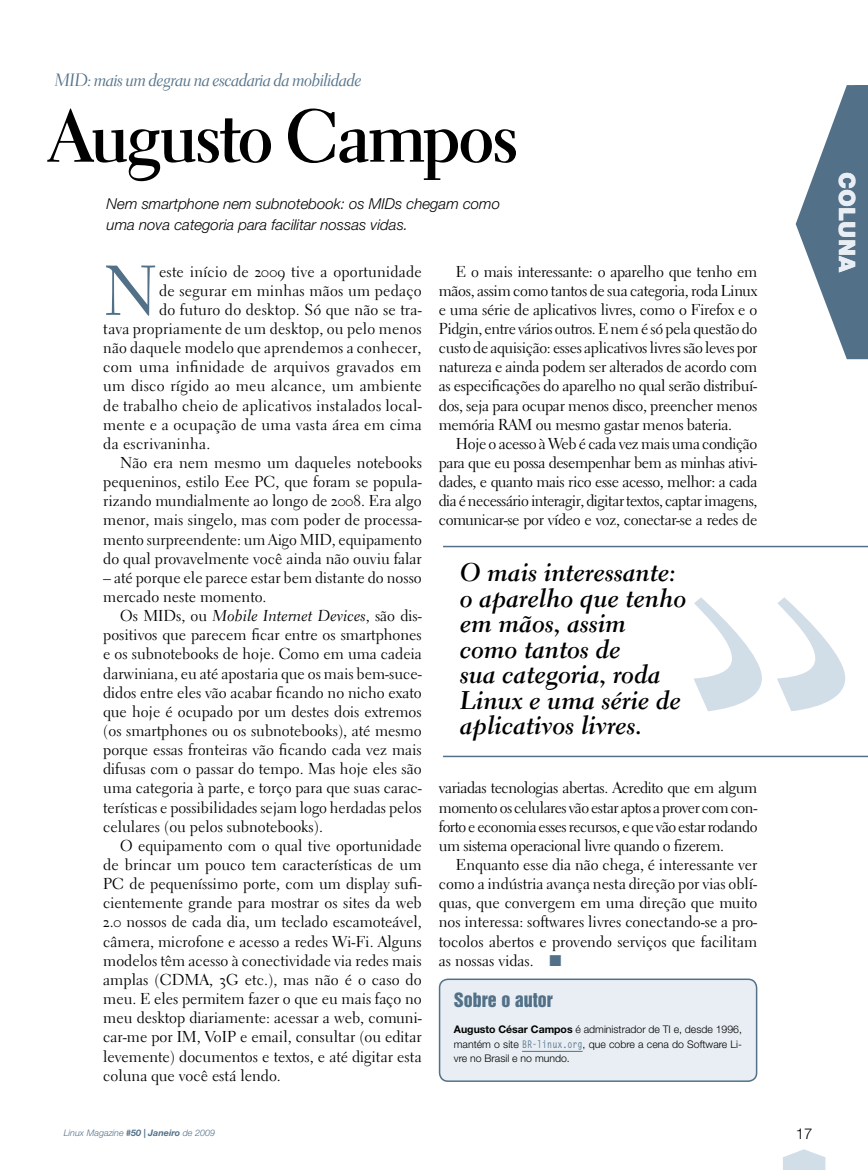
<style>
.page{position:relative;width:868px;height:1170px;background:#fff}
.page>*{position:absolute;margin:0;border:0;box-sizing:border-box;transform-origin:0 0}
.t1{font:75px "Electra LT Std Bold Display";letter-spacing:-.005em;color:#000}
.t2{font:70.2px "Electra LT Std";color:#527189}
.t3{font:25.5px/25.5px "Electra LT Std Bold Cursive";color:#000}
.t4{font:900 22.5px "Helvetica Neue LT Std";letter-spacing:.01em;color:#e8eef3}
.t5{font:18px "Electra LT Std Cursive Display";color:#527189}
.t6{font:18px "Helvetica Inserat";color:#527189}
.t7{font:15.75px/19.2px "Electra LT Std";color:#000;text-align:justify}
.t8{font:15.75px "Electra LT Std Cursive";color:#000}
.t9{font:15.75px "Electra LT Std";letter-spacing:.02em;color:#000}
.t10{font:italic 300 15px/21px "Helvetica Neue LT Std";color:#000}
.t11{font:300 15px "Helvetica Neue LT Std";color:#000}
.t12{font:300 10.5px/15px "Helvetica Neue LT Std";color:#000}
.t13{font:italic 300 9px "Helvetica Neue LT Std";color:#527189}
.s1{font-family:"Electra LT Std"}
.s2{color:#527189}
.s3{font-weight:700}
.s4{font-family:"Letter Gothic Std";font-weight:700;color:#527189}
</style>
<div class="page">
<svg style="left:783px;top:1149px;width:42px;height:20px"></svg>
<svg style="left:795px;top:85px;width:72px;height:274px"></svg>
<div style="left:438px;top:978px;width:320px;height:103px;background:#e8eef3"></div>
<hr style="left:443px;top:545px;width:424px;height:2px;background:#527189">
<hr style="left:443px;top:755px;width:424px;height:2px;background:#527189">
<svg style="left:694px;top:597px;width:151px;height:114px"></svg>
<p class="t5" style="left:55px;top:69px;width:307px">MID: mais um degrau na escadaria da mobilidade</p>
<h1 class="t1" style="left:51px;top:91px;width:468px">Augusto Campos</h1>
<p class="t10" style="left:107px;top:192px;width:395px">Nem smartphone nem subnotebook: os MIDs chegam como uma nova categoria para facilitar nossas vidas.</p>
<h2 class="t2" style="left:103px;top:248px;width:56px">N</h2>
<p class="t7" style="left:159px;top:261px;width:264px">este início de 2009 tive a oportunidade</p>
<p class="t7" style="left:439px;top:261px;width:320px;text-indent:17px">E o mais interessante: o aparelho que tenho em mãos, assim como tantos de sua categoria, roda Linux e uma série de aplicativos livres, como o Firefox e o Pidgin, entre vários outros. E nem é só pela questão do custo de aquisição: esses aplicativos livres são leves por natureza e ainda podem ser alterados de acordo com as especificações do aparelho no qual serão distribuí&shy;dos, seja para ocupar menos disco, preencher menos memória RAM ou mesmo gastar menos bateria.</p>
<p class="t7" style="left:439px;top:434px;width:320px;text-indent:17px">Hoje o acesso à Web é cada vez mais uma condição para que eu possa desempenhar bem as minhas ativi&shy;dades, e quanto mais rico esse acesso, melhor: a cada dia é necessário interagir, digitar textos, captar imagens, comunicar-se por vídeo e voz, conectar-se a redes de</p>
<p class="t7" style="left:159px;top:281px;width:264px">de segurar em minhas mãos um pedaço</p>
<p class="t7" style="left:159px;top:300px;width:264px">do futuro do desktop. Só que não se tra-</p>
<p class="t7" style="left:103px;top:319px;width:320px">tava propriamente de um desktop, ou pelo menos</p>
<p class="t7" style="left:103px;top:338px;width:320px">não daquele modelo que aprendemos a conhecer,</p>
<p class="t9" style="left:103px;top:357px;width:320px">com uma infinidade de arquivos gravados em</p>
<p class="t7" style="left:103px;top:376px;width:320px">um disco rígido ao meu alcance, um ambiente</p>
<p class="t7" style="left:103px;top:395px;width:320px">de trabalho cheio de aplicativos instalados local-</p>
<p class="t7" style="left:103px;top:414px;width:320px">mente e a ocupação de uma vasta área em cima</p>
<p class="t7" style="left:103px;top:434px;width:108px">da escrivaninha.</p>
<p class="t7" style="left:120px;top:453px;width:303px">Não era nem mesmo um daqueles notebooks</p>
<p class="t7" style="left:103px;top:472px;width:320px">pequeninos, estilo Eee PC, que foram se popula-</p>
<p class="t7" style="left:103px;top:491px;width:320px">rizando mundialmente ao longo de 2008. Era algo</p>
<p class="t7" style="left:103px;top:510px;width:320px">menor, mais singelo, mas com poder de processa-</p>
<p class="t7" style="left:103px;top:529px;width:320px">mento surpreendente: um Aigo MID, equipamento</p>
<p class="t7" style="left:103px;top:548px;width:320px">do qual provavelmente você ainda não ouviu falar</p>
<p class="t7" style="left:103px;top:568px;width:320px">– até porque ele parece estar bem distante do nosso mercado neste momento.</p>
<p class="t8" style="left:120px;top:606px;width:303px"><span class="s1">Os MIDs, ou</span> Mobile Internet Devices<span class="s1">, são dis-</span></p>
<p class="t7" style="left:103px;top:625px;width:320px">positivos que parecem ficar entre os smartphones e os subnotebooks de hoje. Como em uma cadeia darwiniana, eu até apostaria que os mais bem-suce&shy;didos entre eles vão acabar ficando no nicho exato que hoje é ocupado por um destes dois extremos (os smartphones ou os subnotebooks), até mesmo porque essas fronteiras vão ficando cada vez mais difusas com o passar do tempo. Mas hoje eles são uma categoria à parte, e torço para que suas carac&shy;terísticas e possibilidades sejam logo herdadas pelos celulares (ou pelos subnotebooks).</p>
<p class="t7" style="left:103px;top:835px;width:320px;text-indent:17px">O equipamento com o qual tive oportunidade de brincar um pouco tem características de um PC de pequeníssimo porte, com um display sufi&shy;cientemente grande para mostrar os sites da web 2.0 nossos de cada dia, um teclado escamoteável, câmera, microfone e acesso a redes Wi-Fi. Alguns modelos têm acesso à conectividade via redes mais amplas (CDMA, 3G etc.), mas não é o caso do meu. E eles permitem fazer o que eu mais faço no meu desktop diariamente: acessar a web, comuni&shy;car-me por IM, VoIP e email, consultar (ou editar levemente) documentos e textos, e até digitar esta coluna que você está lendo.</p>
<h3 class="t3" style="left:460px;top:560px;width:228px">O mais interessante: o aparelho que tenho em mãos, assim como tantos de<br>sua categoria, roda<br>Linux e uma série de aplicativos livres.</h3>
<p class="t7" style="left:439px;top:778px;width:320px">variadas tecnologias abertas. Acredito que em algum momento os celulares vão estar aptos a prover com con&shy;forto e economia esses recursos, e que vão estar rodando um sistema operacional livre quando o fizerem.</p>
<p class="t7" style="left:439px;top:855px;width:320px;text-indent:17px">Enquanto esse dia não chega, é interessante ver como a indústria avança nesta direção por vias oblí&shy;quas, que convergem em uma direção que muito nos interessa: softwares livres conectando-se a pro&shy;tocolos abertos e provendo serviços que facilitam as nossas vidas. <span class="s2">■</span></p>
<p class="t6" style="left:454px;top:989px;width:100px">Sobre o autor</p>
<p class="t12" style="left:454px;top:1021px;width:290px"><span class="s3">Augusto César Campos</span> é administrador de TI e, desde 1996, mantém o site <span class="s4">BR-linux.org</span>, que cobre a cena do Software Li-</p>
<p class="t12" style="left:454px;top:1050px;width:117px">vre no Brasil e no mundo.</p>
<p class="t13" style="left:64px;top:1127px;width:153px">Linux Magazine <span class="s3">#50 | Janeiro</span> de 2009</p>
<p class="t11" style="left:795px;top:1123px;width:18px">17</p>
<h3 class="t4" style="left:860px;top:172px;width:102px;rotate:90deg">COLUNA</h3>
</div>
